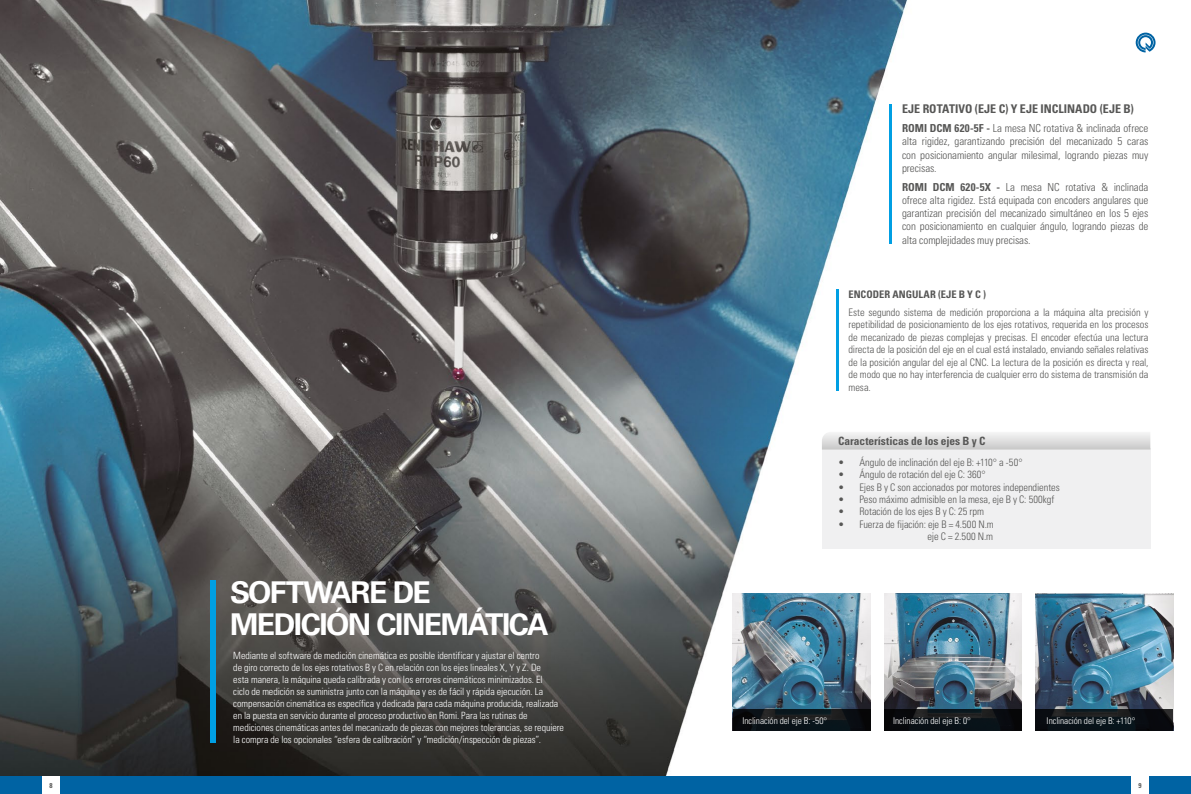
<style>
.page{position:relative;width:1191px;height:794px;background:#fff}
.page>*{position:absolute;margin:0;border:0;box-sizing:border-box;transform-origin:0 0}
.t1{font:700 30px/32px "Univers";letter-spacing:-.05em;color:#fff}
.t2{font:700 condensed 12px "Univers";color:#575756}
.t3{font:700 condensed 11.4px "Univers";letter-spacing:-.005em;color:#575756}
.t4{font:300 condensed 11px/13.2px "Univers";letter-spacing:-.01em;color:#575756;text-align:justify}
.t5{font:300 condensed 10.4px/12.5px "Univers";letter-spacing:-.005em;color:#575756;text-align:right}
.t6{font:700 condensed 10.4px "Univers";letter-spacing:.005em;color:#575756}
.t7{font:300 condensed 10px/12px "Univers";letter-spacing:-.005em;color:#fff}
.t8{font:300 condensed 9.3px "Univers";letter-spacing:-.01em;color:#fff}
.t9{font:700 condensed 7px "Univers";color:#575756}
.s1{font-weight:700}
</style>
<div class="page">
<img style="left:0;top:0;width:1191px;height:777px">
<div style="left:210px;top:580px;width:6px;height:163px;background:#009fe3"></div>
<svg style="left:1135px;top:33px;width:20px;height:19px"></svg>
<div style="left:821px;top:449px;width:329px;height:100px;background:#f0f0f1"></div>
<hr style="left:889px;top:104px;width:3px;height:139px;background:#009fe3">
<svg style="left:821px;top:432px;width:329px;height:17px"></svg>
<img style="left:884px;top:593px;width:137px;height:116px">
<svg style="left:884px;top:709px;width:137px;height:22px;fill:#091016"></svg>
<img style="left:733px;top:593px;width:137px;height:116px">
<svg style="left:733px;top:709px;width:137px;height:22px;fill:#091218"></svg>
<img style="left:1035px;top:593px;width:138px;height:116px">
<svg style="left:1035px;top:709px;width:138px;height:22px;fill:#091218"></svg>
<hr style="left:835px;top:289px;width:3px;height:102px;background:#009fe3">
<div style="left:0;top:777px;width:43px;height:17px;background:#0063a3"></div>
<div style="left:60px;top:777px;width:535px;height:17px;background:#0063a3"></div>
<div style="left:1148px;top:777px;width:43px;height:17px;background:#0063a3"></div>
<div style="left:595px;top:777px;width:536px;height:17px;background:#0063a3"></div>
<p class="t2" style="left:902px;top:102px;width:233px">EJE ROTATIVO (EJE C) Y EJE INCLINADO (EJE B)</p>
<p class="t4" style="left:902px;top:122px;width:248px"><span class="s1">ROMI DCM 620-5F -</span> La mesa NC rotativa &amp; inclinada ofrece alta rigidez, garantizando precisión del mecanizado 5 caras con posicionamiento angular milesimal, logrando piezas muy precisas.</p>
<p class="t4" style="left:902px;top:180px;width:248px"><span class="s1">ROMI DCM 620-5X -</span> La mesa NC rotativa &amp; inclinada ofrece alta rigidez. Está equipada con encoders angulares que garantizan precisión del mecanizado simultáneo en los 5 ejes con posicionamiento en cualquier ángulo, logrando piezas de alta complejidades muy precisas.</p>
<p class="t6" style="left:848px;top:288px;width:139px">ENCODER ANGULAR (EJE B Y C )</p>
<p class="t5" style="left:848px;top:306px;width:301px;text-align:justify">Este segundo sistema de medición proporciona a la máquina alta precisión y repetibilidad de posicionamiento de los ejes rotativos, requerida en los procesos de mecanizado de piezas complejas y precisas. El encoder efectúa una lectura directa de la posición del eje en el cual está instalado, enviando señales relativas de la posición angular del eje al CNC. La lectura de la posición es directa y real, de modo que no hay interferencia de cualquier erro do sistema de transmisión da mesa.</p>
<h1 class="t1" style="left:230px;top:576px;width:320px">SOFTWARE DE<br>MEDICIÓN CINEMÁTICA</h1>
<p class="t7" style="left:233px;top:650px;width:332px">Mediante el software de medición cinemática es posible identificar y ajustar el centro<br>de giro correcto de los ejes rotativos B y C en relación con los ejes lineales X, Y y Z. De<br>esta manera, la máquina queda calibrada y con los errores cinemáticos minimizados. El<br>ciclo de medición se suministra junto con la máquina y es de fácil y rápida ejecución. La compensación cinemática es específica y dedicada para cada máquina producida, realizada en la puesta en servicio durante el proceso productivo en Romi. Para las rutinas de mediciones cinemáticas antes del mecanizado de piezas con mejores tolerancias, se requiere la compra de los opcionales “esfera de calibración” y “medición/inspección de piezas”.</p>
<p class="t3" style="left:838px;top:434px;width:149px">Características de los ejes B y C</p>
<p class="t5" style="left:838px;top:455px;width:186px">• Ángulo de inclinación del eje B: +110° a -50°</p>
<p class="t5" style="left:838px;top:468px;width:149px">• Ángulo de rotación del eje C: 360°</p>
<p class="t5" style="left:838px;top:480px;width:223px">• Ejes B y C son accionados por motores independientes</p>
<p class="t5" style="left:838px;top:493px;width:218px">• Peso máximo admisible en la mesa, eje B y C: 500kgf</p>
<p class="t5" style="left:838px;top:505px;width:147px">• Rotación de los ejes B y C: 25 rpm</p>
<p class="t5" style="left:838px;top:518px;width:157px">• Fuerza de fijación: eje B = 4.500 N.m eje C = 2.500 N.m</p>
<p class="t8" style="left:742px;top:714px;width:86px">Inclinación del eje B: -50°</p>
<p class="t8" style="left:893px;top:714px;width:79px">Inclinación del eje B: 0°</p>
<p class="t8" style="left:1046px;top:714px;width:90px">Inclinación del eje B: +110°</p>
<p class="t9" style="left:50px;top:781px;width:5px">8</p>
<p class="t9" style="left:1138px;top:781px;width:5px">9</p>
</div>
